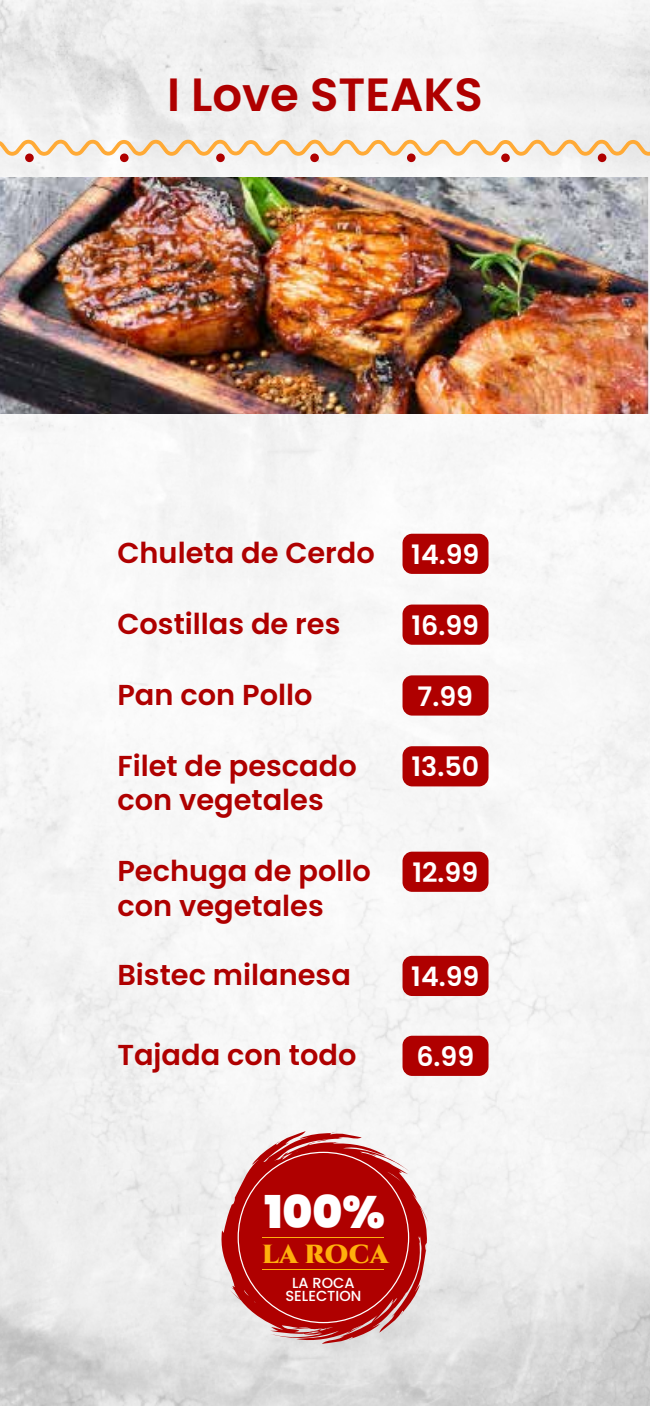
<style>
.page{position:relative;width:650px;height:1406px;background:#fff}
.page>*{position:absolute;margin:0;border:0;box-sizing:border-box;transform-origin:0 0}
.t1{font:600 46.62px "Poppins";color:#af0000}
.t2{font:900 45.25px "Poppins";color:#fff}
.t3{font:600 28.75px/34.6px "Poppins";color:#af0000}
.t4{font:600 26.88px "Poppins";color:#fff}
.t5{font:900 26.12px "Cinzel";color:#ffb00c}
.t6{font:500 14.62px/12.6px "Poppins";color:#fff;text-align:center}
</style>
<div class="page">
<img style="left:0;top:0;width:649px;height:1405px">
<img style="left:0;top:177px;width:649px;height:237px">
<svg style="left:220px;top:1131px;width:208px;height:212px;background:#c14544"></svg>
<svg style="left:403px;top:1292px;width:4px;height:5px"></svg>
<hr style="left:262px;top:1236px;width:121px;height:1px;background:#ffb00c">
<hr style="left:262px;top:1268px;width:121px;height:1px;background:#ffb00c">
<svg style="left:0;top:135px;width:649px;height:25px"></svg>
<div style="left:25px;top:153px;width:9px;height:9px;background:#af0000;border-radius:50%"></div>
<div style="left:120px;top:153px;width:8px;height:9px;background:#af0000;border-radius:50%"></div>
<div style="left:216px;top:153px;width:8px;height:9px;background:#af0000;border-radius:50%"></div>
<div style="left:310px;top:153px;width:8px;height:9px;background:#af0000;border-radius:50%"></div>
<svg style="left:406px;top:153px;width:9px;height:9px"></svg>
<svg style="left:500px;top:153px;width:9px;height:9px"></svg>
<div style="left:597px;top:153px;width:9px;height:9px;background:#af0000;border-radius:50%"></div>
<div style="left:402px;top:534px;width:86px;height:40px;background:#af0000;border-radius:10px"></div>
<div style="left:402px;top:604px;width:86px;height:41px;background:#af0000;border-radius:10px"></div>
<div style="left:402px;top:675px;width:86px;height:40px;background:#af0000;border-radius:10px"></div>
<div style="left:402px;top:746px;width:86px;height:40px;background:#af0000;border-radius:10px"></div>
<div style="left:402px;top:851px;width:86px;height:41px;background:#af0000;border-radius:10px"></div>
<div style="left:402px;top:955px;width:86px;height:41px;background:#af0000;border-radius:10px"></div>
<div style="left:402px;top:1035px;width:86px;height:41px;background:#af0000;border-radius:10px"></div>
<h1 class="t1" style="left:167px;top:68px;width:317px">I Love STEAKS</h1>
<p class="t3" style="left:117px;top:536px;width:259px">Chuleta de Cerdo</p>
<p class="t4" style="left:411px;top:539px;width:70px">14.99</p>
<p class="t3" style="left:117px;top:607px;width:224px">Costillas de res</p>
<p class="t4" style="left:411px;top:609px;width:69px">16.99</p>
<p class="t3" style="left:117px;top:677px;width:196px">Pan con Pollo</p>
<p class="t4" style="left:417px;top:680px;width:57px">7.99</p>
<p class="t3" style="left:117px;top:748px;width:241px">Filet de pescado con vegetales</p>
<p class="t4" style="left:411px;top:751px;width:69px">13.50</p>
<p class="t3" style="left:117px;top:854px;width:255px">Pechuga de pollo con vegetales</p>
<p class="t4" style="left:412px;top:856px;width:67px">12.99</p>
<p class="t3" style="left:117px;top:958px;width:235px">Bistec milanesa</p>
<p class="t4" style="left:411px;top:961px;width:70px">14.99</p>
<p class="t3" style="left:117px;top:1038px;width:240px">Tajada con todo</p>
<p class="t4" style="left:416px;top:1041px;width:59px">6.99</p>
<h2 class="t2" style="left:264px;top:1186px;width:122px">100%</h2>
<p class="t5" style="left:262px;top:1237px;width:128px">LA ROCA</p>
<p class="t6" style="left:285px;top:1276px;width:77px">LA ROCA<br>SELECTION</p>
</div>
